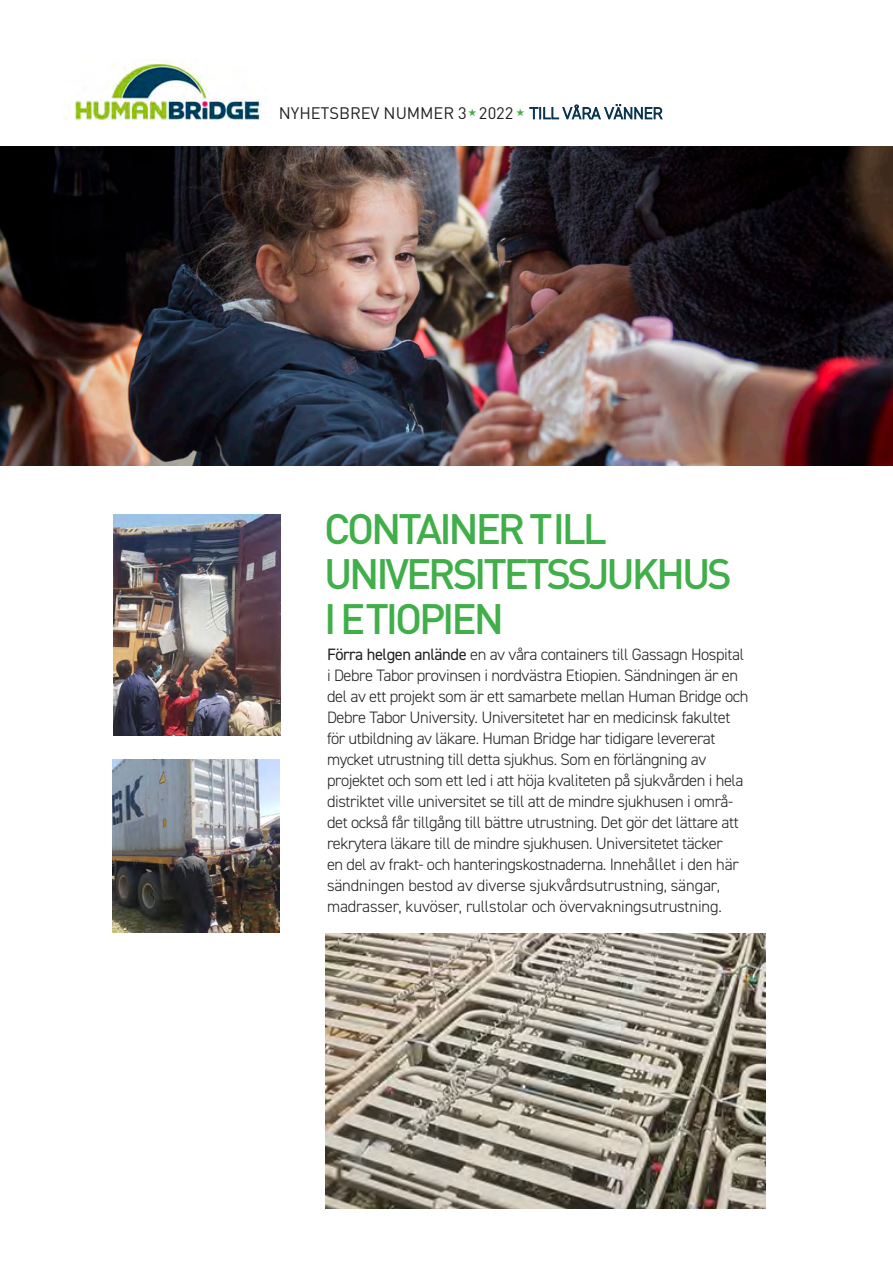
<style>
.page{position:relative;width:893px;height:1263px;background:#fff}
.page>*{position:absolute;margin:0;border:0;box-sizing:border-box;transform-origin:0 0}
.t1{font:500 42px/45px "DIN";letter-spacing:-.075em;color:#40ae49}
.t2{font:300 16.5px/21px "DIN2014";letter-spacing:-.025em;color:#231f20}
.t3{font:16.5px "DIN";letter-spacing:-.005em;color:#231f20}
.s1{font-family:"DIN2014";font-weight:300;color:#0a354f}
.s2{font-weight:400}
</style>
<div class="page">
<img style="left:0;top:146px;width:893px;height:320px">
<img style="left:65px;top:63px;width:197px;height:56px">
<img style="left:113px;top:514px;width:168px;height:222px">
<img style="left:326px;top:934px;width:439px;height:275px">
<img style="left:113px;top:759px;width:166px;height:173px">
<p class="t3" style="left:279px;top:103px;width:385px">NYHETSBREV NUMMER 3 2022 <sup>★</sup> <span class="s1">TILL VÅRA VÄNNER</span></p>
<p class="t1" style="left:324px;top:504px;width:410px">CONTAINER TILL<br>UNIVERSITETSSJUKHUS<br>I ETIOPIEN</p>
<p class="t2" style="left:327px;top:644px;width:423px"><span class="s2">Förra helgen anlände</span> en av våra containers till Gassagn Hospital i Debre Tabor provinsen i nordvästra Etiopien. Sändningen är en del av ett projekt som är ett samarbete mellan Human Bridge och Debre Tabor University. Universitetet har en medicinsk fakultet för utbildning av läkare. Human Bridge har tidigare levererat mycket utrustning till detta sjukhus. Som en förlängning av projektet och som ett led i att höja kvaliteten på sjukvården i hela distriktet ville universitet se till att de mindre sjukhusen i områ&shy;det också får tillgång till bättre utrustning. Det gör det lättare att rekrytera läkare till de mindre sjukhusen. Universitetet täcker<br>en del av frakt- och hanteringskostnaderna. Innehållet i den här sändningen bestod av diverse sjukvårdsutrustning, sängar, madrasser, kuvöser, rullstolar och övervakningsutrustning.</p>
</div>
